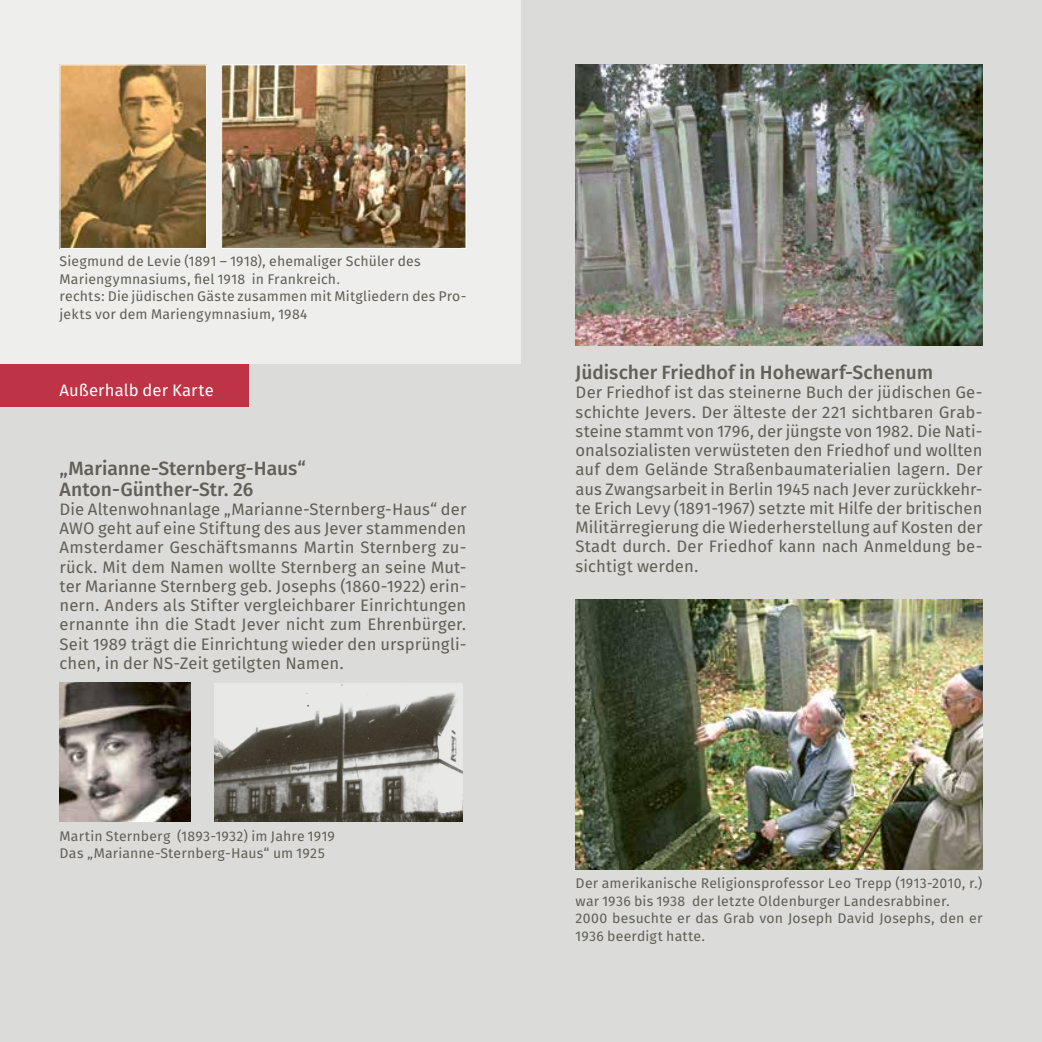
<style>
.page{position:relative;width:1042px;height:1042px;background:#fff}
.page>*{position:absolute;margin:0;border:0;box-sizing:border-box;transform-origin:0 0}
.t1{font:19.25px/21px "Fira Sans OT Medium";color:#615f57}
.t2{font:16.62px/19.2px "Fira Sans OT";letter-spacing:.005em;color:#615f57;text-align:justify}
.t3{font:16.62px "Fira Sans OT";letter-spacing:.005em;color:#fff}
.t4{font:14px/17.5px "Fira Sans OT";letter-spacing:.015em;color:#615f57}
</style>
<div class="page">
<div style="left:0;top:0;width:521px;height:1042px;background:#eeeeed"></div>
<div style="left:521px;top:0;width:521px;height:1042px;background:#dbdbda"></div>
<img style="left:575px;top:64px;width:407px;height:282px">
<img style="left:576px;top:600px;width:406px;height:269px">
<div style="left:0;top:364px;width:521px;height:678px;background:#dbdbda"></div>
<div style="left:0;top:364px;width:248px;height:43px;background:#be3346"></div>
<img style="left:62px;top:66px;width:143px;height:181px">
<div style="left:60px;top:64px;width:147px;height:185px;border:1px solid #fff"></div>
<img style="left:223px;top:66px;width:241px;height:181px">
<div style="left:221px;top:64px;width:245px;height:185px;border:1px solid #fff"></div>
<img style="left:214px;top:683px;width:248px;height:138px">
<img style="left:60px;top:682px;width:130px;height:140px">
<p class="t4" style="left:60px;top:254px;width:408px">Siegmund de Levie (1891 – 1918), ehemaliger Schüler des Mariengymnasiums, fiel 1918 in Frankreich.<br>rechts: Die jüdischen Gäste zusammen mit Mitgliedern des Pro&shy;jekts vor dem Mariengymnasium, 1984</p>
<p class="t3" style="left:60px;top:378px;width:156px">Außerhalb der Karte</p>
<p class="t1" style="left:60px;top:459px;width:248px">„Marianne-Sternberg-Haus“<br>Anton-Günther-Str. 26</p>
<p class="t2" style="left:60px;top:501px;width:408px">Die Altenwohnanlage „Marianne-Sternberg-Haus“ der AWO geht auf eine Stiftung des aus Jever stammenden Amsterdamer Geschäftsmanns Martin Sternberg zu&shy;rück. Mit dem Namen wollte Sternberg an seine Mut&shy;ter Marianne Sternberg geb. Josephs (1860-1922) erin&shy;nern. Anders als Stifter vergleichbarer Einrichtungen ernannte ihn die Stadt Jever nicht zum Ehrenbürger.<br>Seit 1989 trägt die Einrichtung wieder den ursprüngli&shy;chen, in der NS-Zeit getilgten Namen.</p>
<p class="t4" style="left:60px;top:828px;width:277px">Martin Sternberg (1893-1932) im Jahre 1919<br>Das „Marianne-Sternberg-Haus“ um 1925</p>
<p class="t1" style="left:575px;top:363px;width:359px">Jüdischer Friedhof in Hohewarf-Schenum</p>
<p class="t2" style="left:575px;top:384px;width:408px">Der Friedhof ist das steinerne Buch der jüdischen Ge&shy;schichte Jevers. Der älteste der 221 sichtbaren Grab&shy;steine stammt von 1796, der jüngste von 1982. Die Nati&shy;onalsozialisten verwüsteten den Friedhof und wollten auf dem Gelände Straßenbaumaterialien lagern. Der aus Zwangsarbeit in Berlin 1945 nach Jever zurückkehr&shy;te Erich Levy (1891-1967) setzte mit Hilfe der britischen Militärregierung die Wiederherstellung auf Kosten der Stadt durch. Der Friedhof kann nach Anmeldung be&shy;sichtigt werden.</p>
<p class="t4" style="left:575px;top:876px;width:408px">Der amerikanische Religionsprofessor Leo Trepp (1913-2010, r.) war 1936 bis 1938 der letzte Oldenburger Landesrabbiner.<br>2000 besuchte er das Grab von Joseph David Josephs, den er 1936 beerdigt hatte.</p>
</div>
